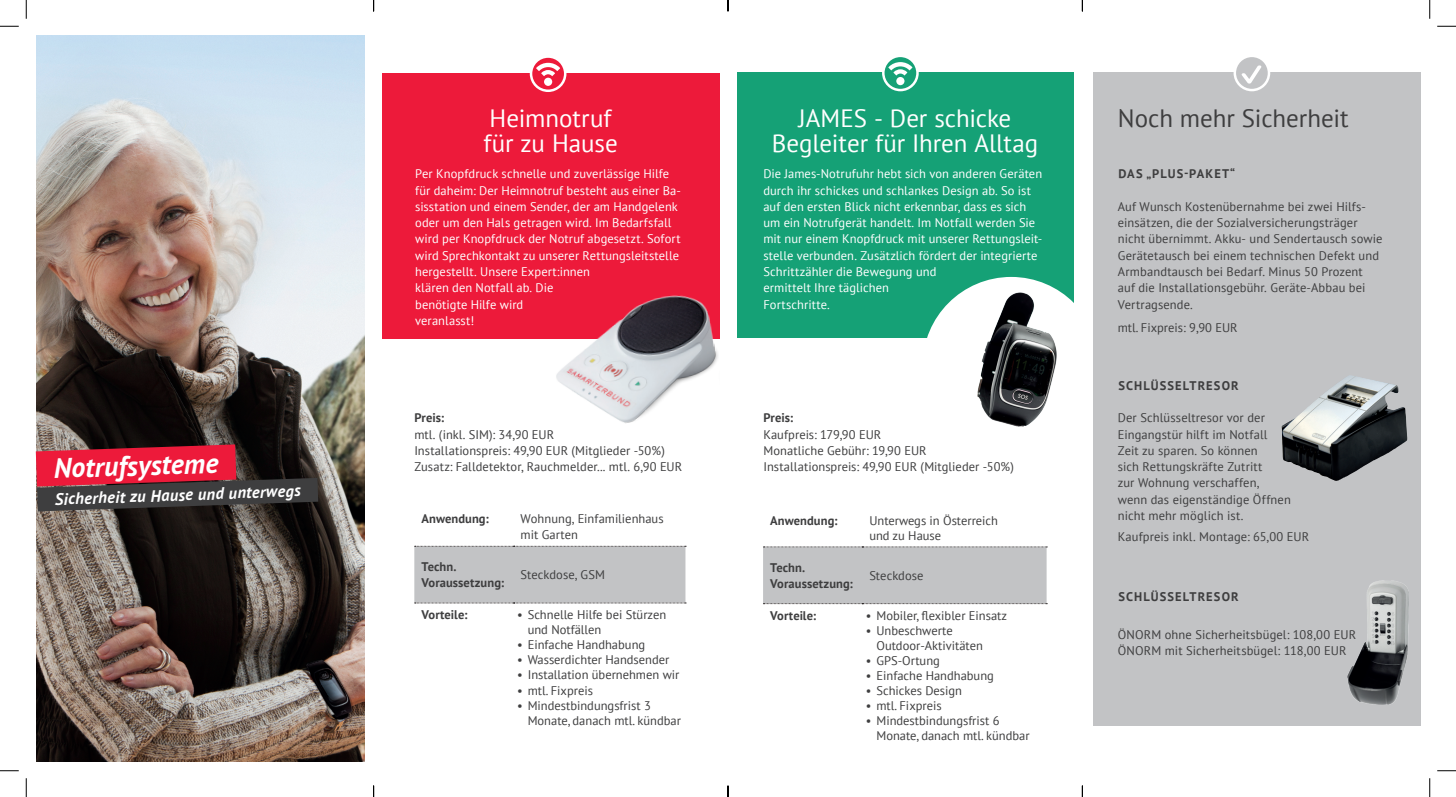
<style>
.page{position:relative;width:1456px;height:797px;background:#fff}
.page>*{position:absolute;margin:0;border:0;box-sizing:border-box;transform-origin:0 0}
.t1{font:italic 700 27.75px "PT Sans";color:#fff}
.t2{font:25px/25px "PT Sans";letter-spacing:-.005em;color:#fff;text-align:center}
.t3{font:25px "PT Sans";letter-spacing:-.005em;color:#3e3e3f}
.t4{font:italic 700 16.5px "PT Sans";color:#fff}
.t5{font:12.5px/16.2px "PT Sans";letter-spacing:.005em;color:#3e3e3f}
.t6{font:12.5px/16.2px "PT Sans";letter-spacing:.005em;color:#fff}
.t7{font:700 12.5px/16.2px "PT Sans";letter-spacing:.01em;color:#3e3e3f}
.t8{font:700 12.5px "PT Sans";letter-spacing:.09em;color:#3e3e3f}
.t9{font:700 12.5px "PT Sans";letter-spacing:.085em;color:#3e3e3f}
</style>
<div class="page">
<div style="left:736px;top:72px;width:337px;height:266px;background:#15a176"></div>
<div style="left:925px;top:279px;width:172px;height:172px;background:#fff;border-radius:50%"></div>
<div style="left:922px;top:277px;width:178px;height:177px;border:5px solid #fff;border-radius:50%"></div>
<div style="left:1093px;top:72px;width:327px;height:653px;background:#c2c3c5"></div>
<div style="left:763px;top:546px;width:284px;height:58px;background:#c2c3c5"></div>
<img style="left:1281px;top:376px;width:68px;height:86px">
<svg style="left:883px;top:56px;width:34px;height:34px"></svg>
<svg style="left:888px;top:62px;width:24px;height:23px"></svg>
<div style="left:882px;top:55px;width:37px;height:36px;border:2px solid #fff;border-radius:50%"></div>
<svg style="left:1235px;top:56px;width:34px;height:34px"></svg>
<div style="left:1233px;top:55px;width:37px;height:36px;border:2px solid #fff;border-radius:50%"></div>
<img style="left:978px;top:292px;width:78px;height:135px">
<svg style="left:1241px;top:65px;width:20px;height:19px"></svg>
<img style="left:1347px;top:580px;width:62px;height:124px">
<div style="left:382px;top:73px;width:337px;height:266px;background:#ed1a3a"></div>
<img style="left:556px;top:295px;width:162px;height:128px">
<div style="left:414px;top:546px;width:272px;height:57px;background:#c2c3c5"></div>
<svg style="left:531px;top:57px;width:34px;height:34px"></svg>
<svg style="left:536px;top:63px;width:24px;height:23px"></svg>
<div style="left:530px;top:55px;width:36px;height:37px;border:2px solid #fff;border-radius:50%"></div>
<img style="left:36px;top:35px;width:329px;height:726px">
<svg style="left:36px;top:444px;width:282px;height:67px;background:#7a2a35"></svg>
<svg style="left:0;top:25px;width:19px;height:2px"></svg>
<svg style="left:1437px;top:25px;width:19px;height:2px"></svg>
<svg style="left:0;top:770px;width:19px;height:1px"></svg>
<svg style="left:1437px;top:770px;width:19px;height:1px"></svg>
<svg style="left:25px;top:0;width:2px;height:19px"></svg>
<svg style="left:25px;top:778px;width:2px;height:19px"></svg>
<svg style="left:1429px;top:0;width:1px;height:19px"></svg>
<svg style="left:1429px;top:778px;width:1px;height:19px"></svg>
<svg style="left:373px;top:785px;width:1px;height:12px"></svg>
<svg style="left:727px;top:0;width:2px;height:11px"></svg>
<svg style="left:727px;top:785px;width:2px;height:12px"></svg>
<svg style="left:1081px;top:0;width:2px;height:11px"></svg>
<svg style="left:1081px;top:785px;width:2px;height:12px"></svg>
<h1 class="t1" style="left:53px;top:450px;width:166px;rotate:-2deg">Notrufsysteme</h1>
<h3 class="t4" style="left:55px;top:488px;width:247px;rotate:-2deg">Sicherheit zu Hause und unterwegs</h3>
<h2 class="t2" style="left:483px;top:105px;width:136px;text-align:left">Heimnotruf für zu Hause</h2>
<p class="t6" style="left:415px;top:166px;width:267px">Per Knopfdruck schnelle und zuverlässige Hilfe für daheim: Der Heimnotruf besteht aus einer Ba&shy;sisstation und einem Sender, der am Handgelenk oder um den Hals getragen wird. Im Bedarfsfall wird per Knopfdruck der Notruf abgesetzt. Sofort wird Sprechkontakt zu unserer Rettungsleitstelle hergestellt. Unsere Expert:innen<br>klären den Notfall ab. Die<br>benötigte Hilfe wird<br>veranlasst!</p>
<p class="t7" style="left:414px;top:409px;width:31px">Preis:</p>
<p class="t5" style="left:414px;top:426px;width:269px">mtl. (inkl. SIM): 34,90 EUR<br>Installationspreis: 49,90 EUR (Mitglieder -50%)<br>Zusatz: Falldetektor, Rauchmelder... mtl. 6,90 EUR</p>
<p class="t7" style="left:421px;top:510px;width:69px">Anwendung:</p>
<p class="t5" style="left:521px;top:510px;width:145px">Wohnung, Einfamilienhaus mit Garten</p>
<p class="t7" style="left:421px;top:558px;width:84px">Techn.<br>Voraussetzung:</p>
<p class="t5" style="left:521px;top:566px;width:86px">Steckdose, GSM</p>
<p class="t7" style="left:421px;top:606px;width:48px">Vorteile:</p>
<p class="t5" style="left:528px;top:607px;width:140px;line-height:15px;text-indent:-11px">• Schnelle Hilfe bei Stürzen und Notfällen</p>
<p class="t5" style="left:517px;top:636px;width:130px">• Einfache Handhabung</p>
<p class="t5" style="left:517px;top:651px;width:154px">• Wasserdichter Handsender</p>
<p class="t5" style="left:517px;top:666px;width:164px">• Installation übernehmen wir</p>
<p class="t5" style="left:517px;top:681px;width:77px">• mtl. Fixpreis</p>
<p class="t5" style="left:528px;top:697px;width:155px;line-height:15px;text-indent:-11px">• Mindestbindungsfrist 3<br>Monate, danach mtl. kündbar</p>
<h2 class="t2" style="left:772px;top:105px;width:268px">JAMES - Der schicke<br>Begleiter für Ihren Alltag</h2>
<p class="t6" style="left:763px;top:166px;width:280px">Die James-Notrufuhr hebt sich von anderen Geräten durch ihr schickes und schlankes Design ab. So ist auf den ersten Blick nicht erkennbar, dass es sich um ein Notrufgerät handelt. Im Notfall werden Sie mit nur einem Knopfdruck mit unserer Rettungsleit&shy;stelle verbunden. Zusätzlich fördert der integrierte Schrittzähler die Bewegung und<br>ermittelt Ihre täglichen<br>Fortschritte.</p>
<p class="t7" style="left:763px;top:409px;width:31px">Preis:</p>
<p class="t5" style="left:763px;top:426px;width:252px">Kaufpreis: 179,90 EUR<br>Monatliche Gebühr: 19,90 EUR<br>Installationspreis: 49,90 EUR (Mitglieder -50%)</p>
<p class="t7" style="left:770px;top:512px;width:69px">Anwendung:</p>
<p class="t5" style="left:869px;top:512px;width:130px;line-height:15px">Unterwegs in Österreich und zu Hause</p>
<p class="t7" style="left:770px;top:559px;width:84px">Techn.<br>Voraussetzung:</p>
<p class="t5" style="left:869px;top:567px;width:56px">Steckdose</p>
<p class="t7" style="left:770px;top:607px;width:48px">Vorteile:</p>
<p class="t5" style="left:866px;top:607px;width:143px">• Mobiler, flexibler Einsatz</p>
<p class="t5" style="left:876px;top:623px;width:108px;line-height:15px;text-indent:-11px">• Unbeschwerte<br>Outdoor-Aktivitäten</p>
<p class="t5" style="left:866px;top:652px;width:76px">• GPS-Ortung</p>
<p class="t5" style="left:866px;top:667px;width:130px">• Einfache Handhabung</p>
<p class="t5" style="left:866px;top:682px;width:98px">• Schickes Design</p>
<p class="t5" style="left:866px;top:697px;width:77px">• mtl. Fixpreis</p>
<p class="t5" style="left:876px;top:713px;width:155px;line-height:15px;text-indent:-11px">• Mindestbindungsfrist 6<br>Monate, danach mtl. kündbar</p>
<h2 class="t3" style="left:1118px;top:102px;width:232px">Noch mehr Sicherheit</h2>
<p class="t9" style="left:1118px;top:166px;width:118px">DAS „PLUS-PAKET“</p>
<p class="t5" style="left:1118px;top:198px;width:266px">Auf Wunsch Kostenübernahme bei zwei Hilfs&shy;einsätzen, die der Sozialversicherungsträger nicht übernimmt. Akku- und Sendertausch sowie Gerätetausch bei einem technischen Defekt und Armbandtausch bei Bedarf. Minus 50 Prozent auf die Installationsgebühr. Geräte-Abbau bei Vertragsende.</p>
<p class="t5" style="left:1118px;top:319px;width:121px">mtl. Fixpreis: 9,90 EUR</p>
<p class="t8" style="left:1118px;top:377px;width:122px">SCHLÜSSELTRESOR</p>
<p class="t5" style="left:1118px;top:409px;width:175px">Der Schlüsseltresor vor der<br>Eingangstür hilft im Notfall<br>Zeit zu sparen. So können<br>sich Rettungskräfte Zutritt<br>zur Wohnung verschaffen, wenn das eigenständige Öffnen nicht mehr möglich ist.</p>
<p class="t5" style="left:1118px;top:528px;width:193px">Kaufpreis inkl. Montage: 65,00 EUR</p>
<p class="t8" style="left:1118px;top:588px;width:122px">SCHLÜSSELTRESOR</p>
<p class="t5" style="left:1118px;top:626px;width:240px">ÖNORM ohne Sicherheitsbügel: 108,00 EUR<br>ÖNORM mit Sicherheitsbügel: 118,00 EUR</p>
</div>
